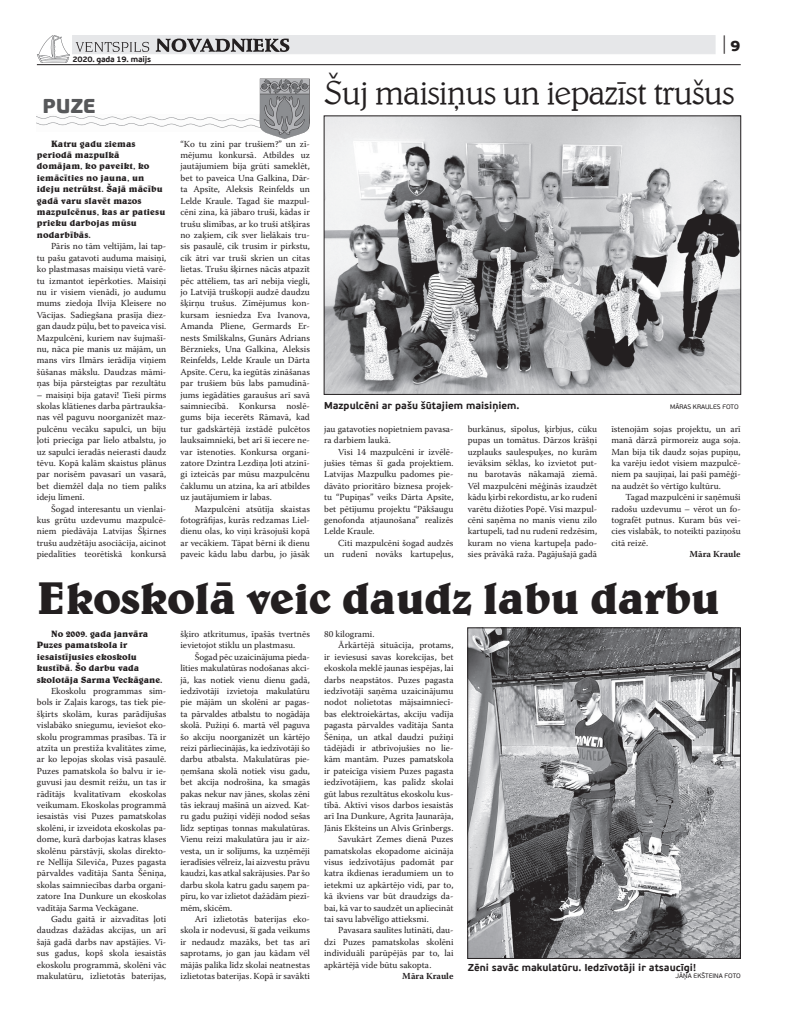
<style>
.page{position:relative;width:789px;height:1015px;background:#fff}
.page>*{position:absolute;margin:0;border:0;box-sizing:border-box;transform-origin:0 0}
.t1{font:700 46px "Belwe TL";letter-spacing:-.02em;color:#231f20}
.t2{font:300 34px "Belwe TL";letter-spacing:-.035em;color:#231f20}
.t3{font:900 20px "PF Beau Sans Pro";color:#57585a}
.t4{font:100 20px "PF Beau Sans Pro";color:#231f20}
.t5{font:700 10px "PF Beau Sans Pro";color:#231f20}
.t6{font:9.2px/11.4px "Warnock Pro";color:#231f20;text-align:justify}
.t7{font:700 9.2px/11.4px "Belwe TL";letter-spacing:.01em;color:#231f20}
.t8{font:700 9.2px "Warnock Pro";color:#231f20}
.t9{font:700 8px "PF Beau Sans Pro";letter-spacing:-.03em;color:#231f20}
.t10{font:6.5px "PF Beau Sans Pro";color:#231f20}
.s1{font-weight:900;font-size:15px}
</style>
<div class="page">
<div style="left:72px;top:35px;width:642px;height:19px;background:#e6e7e9"></div>
<hr style="left:37px;top:64px;width:703px;height:1px;background:#231f20">
<img style="left:37px;top:35px;width:33px;height:27px">
<svg style="left:156px;top:39px;width:133px;height:13px"></svg>
<svg style="left:76px;top:42px;width:73px;height:10px"></svg>
<img style="left:37px;top:116px;width:222px;height:12px">
<img style="left:259px;top:79px;width:51px;height:60px">
<img style="left:469px;top:630px;width:269px;height:326px">
<div style="left:467px;top:628px;width:273px;height:330px;border:1px solid #231f20"></div>
<img style="left:326px;top:118px;width:412px;height:274px">
<p class="t9" style="left:72px;top:54px;width:80px">2020. gada 19. maijs</p>
<h3 class="t3" style="left:43px;top:93px;width:54px">PUZE</h3>
<p class="t7" style="left:37px;top:138px;width:130px;text-indent:14px">Katru gadu ziemas periodā mazpulkā domājam, ko paveikt, ko iemācīties no jauna, un ideju netrūkst. Šajā mācību gadā varu slavēt mazos mazpulcēnus, kas ar patiesu prieku darbojas mūsu nodarbībās.</p>
<p class="t6" style="left:37px;top:240px;width:131px;text-indent:14px">Pāris no tām veltījām, lai tap&shy;tu pašu gatavoti auduma maisiņi, ko plastmasas maisiņu vietā varē&shy;tu izmantot iepērkoties. Maisiņi nu ir visiem vienādi, jo audumu mums ziedoja Ilvija Kleisere no Vācijas. Sadiegšana prasīja diez&shy;gan daudz pūļu, bet to paveica visi.<br>Mazpulcēni, kuriem nav šujmašī&shy;nu, nāca pie manis uz mājām, un mans vīrs Ilmārs ierādīja viņiem šūšanas mākslu. Daudzas māmi&shy;ņas bija pārsteigtas par rezultātu</p>
<p class="t6" style="left:37px;top:389px;width:131px">– maisiņi bija gatavi! Tieši pirms skolas klātienes darba pārtraukša&shy;nas vēl paguvu noorganizēt maz&shy;pulcēnu vecāku sapulci, un biju ļoti priecīga par lielo atbalstu, jo uz sapulci ieradās neierasti daudz tēvu. Kopā kalām skaistus plānus par norisēm pavasarī un vasarā, bet diemžēl daļa no tiem paliks ideju līmenī.</p>
<p class="t6" style="left:37px;top:503px;width:131px;text-indent:14px">Šogad interesantu un vienlai&shy;kus grūtu uzdevumu mazpulcē&shy;niem piedāvāja Latvijas Šķirnes trušu audzētāju asociācija, aicinot piedalīties teorētiskā konkursā</p>
<p class="t6" style="left:180px;top:138px;width:131px">“Ko tu zini par trušiem?” un zī&shy;mējumu konkursā. Atbildes uz jautājumiem bija grūti sameklēt, bet to paveica Una Galkina, Dār&shy;ta Apsīte, Aleksis Reinfelds un Lelde Kraule. Tagad šie mazpul&shy;cēni zina, kā jābaro truši, kādas ir trušu slimības, ar ko truši atšķiras no zaķiem, cik sver lielākais tru&shy;sis pasaulē, cik trusim ir pirkstu, cik ātri var truši skrien un citas lietas. Trušu šķirnes nācās atpazīt pēc attēliem, tas arī nebija viegli, jo Latvijā truškopji audzē daudzu šķirņu trušus. Zīmējumus kon&shy;kursam iesniedza Eva Ivanova, Amanda Pliene, Germards Er&shy;nests Smilškalns, Gunārs Adrians Bērznieks, Una Galkina, Aleksis Reinfelds, Lelde Kraule un Dārta Apsīte. Ceru, ka iegūtās zināšanas par trušiem būs labs pamudinā&shy;jums iegādāties garaušus arī savā saimniecībā. Konkursa noslē&shy;gums bija iecerēts Rāmavā, kad tur gadskārtējā izstādē pulcētos lauksaimnieki, bet arī šī iecere ne&shy;var īstenoties. Konkursa organi&shy;zatore Dzintra Lezdiņa ļoti atzinī&shy;gi izteicās par mūsu mazpulcēnu čaklumu un atzina, ka arī atbildes uz jautājumiem ir labas.</p>
<p class="t6" style="left:180px;top:503px;width:131px;text-indent:14px">Mazpulcēni atsūtīja skaistas fotogrāfijas, kurās redzamas Liel&shy;dienu olas, ko viņi krāsojuši kopā ar vecākiem. Tāpat bērni ik dienu paveic kādu labu darbu, jo jāsāk</p>
<h3 class="t4" style="left:722px;top:33px;width:20px">| <span class="s1">9</span></h3>
<h2 class="t2" style="left:324px;top:71px;width:412px">Šuj maisiņus un iepazīst trušus</h2>
<p class="t5" style="left:324px;top:399px;width:197px">Mazpulcēni ar pašu šūtajiem maisiņiem.</p>
<p class="t10" style="left:669px;top:403px;width:70px">MĀRAS KRAULES FOTO</p>
<p class="t6" style="left:324px;top:423px;width:131px">jau gatavoties nopietniem pavasa&shy;ra darbiem laukā.</p>
<p class="t6" style="left:324px;top:446px;width:131px;text-indent:14px">Visi 14 mazpulcēni ir izvēlē&shy;jušies tēmas šī gada projektiem.<br>Latvijas Mazpulku padomes pie&shy;dāvāto prioritāro biznesa projek&shy;tu “Pupiņas” veiks Dārta Apsīte, bet pētījumu projektu “Pākšaugu genofonda atjaunošana” realizēs Lelde Kraule.</p>
<p class="t6" style="left:324px;top:537px;width:131px;text-align:right">Citi mazpulcēni šogad audzēs<br>un rudenī novāks kartupeļus,</p>
<p class="t6" style="left:467px;top:423px;width:131px">burkānus, sīpolus, ķirbjus, cūku pupas un tomātus. Dārzos krāšņi uzplauks saulespuķes, no kurām ievāksim sēklas, ko izvietot put&shy;nu barotavās nākamajā ziemā.<br>Vēl mazpulcēni mēģinās izaudzēt kādu ķirbi rekordistu, ar ko rudenī varētu dižoties Popē. Visi mazpul&shy;cēni saņēma no manis vienu zilo kartupeli, tad nu rudenī redzēsim, kuram no viena kartupeļa pado&shy;sies prāvākā raža. Pagājušajā gadā</p>
<p class="t6" style="left:611px;top:423px;width:131px">īstenojām sojas projektu, un arī manā dārzā pirmoreiz auga soja.<br>Man bija tik daudz sojas pupiņu, ka varēju iedot visiem mazpulcē&shy;niem pa saujiņai, lai paši pamēģi&shy;na audzēt šo vērtīgo kultūru.</p>
<p class="t6" style="left:611px;top:491px;width:131px;text-indent:14px">Tagad mazpulcēni ir saņēmuši radošu uzdevumu – vērot un fo&shy;tografēt putnus. Kuram būs vei&shy;cies vislabāk, to noteikti paziņošu citā reizē.</p>
<p class="t8" style="left:689px;top:548px;width:53px">Māra Kraule</p>
<h1 class="t1" style="left:37px;top:568px;width:684px">Ekoskolā veic daudz labu darbu</h1>
<p class="t7" style="left:37px;top:628px;width:127px;text-indent:14px">No 2009. gada janvāra<br>Puzes pamatskola ir iesaistījusies ekoskolu kustībā. Šo darbu vada skolotāja Sarma Veckāgane.</p>
<p class="t6" style="left:37px;top:685px;width:131px;text-indent:14px">Ekoskolu programmas sim&shy;bols ir Zaļais karogs, tas tiek pie&shy;šķirts skolām, kuras parādījušas vislabāko sniegumu, ieviešot eko&shy;skolu programmas prasības. Tā ir atzīta un prestiža kvalitātes zīme, ar ko lepojas skolas visā pasaulē.<br>Puzes pamatskola šo balvu ir ie&shy;guvusi jau desmit reižu, un tas ir rādītājs kvalitatīvam ekoskolas veikumam. Ekoskolas programmā iesaistās visi Puzes pamatskolas skolēni, ir izveidota ekoskolas pa&shy;dome, kurā darbojas katras klases skolēnu pārstāvji, skolas direkto&shy;re Nellija Sileviča, Puzes pagasta pārvaldes vadītāja Santa Šēniņa, skolas saimniecības darba organi&shy;zatore Ina Dunkure un ekoskolas vadītāja Sarma Veckāgane.</p>
<p class="t6" style="left:37px;top:913px;width:131px;text-indent:14px">Gadu gaitā ir aizvadītas ļoti daudzas dažādas akcijas, un arī šajā gadā darbs nav apstājies. Vi&shy;sus gadus, kopš skola iesaistās ekoskolu programmā, skolēni vāc makulatūru, izlietotās baterijas,</p>
<p class="t6" style="left:180px;top:628px;width:131px">šķiro atkritumus, īpašās tvertnēs ievietojot stiklu un plastmasu.</p>
<p class="t6" style="left:180px;top:651px;width:131px;text-indent:14px">Šogad pēc uzaicinājuma pieda&shy;līties makulatūras nodošanas akci&shy;jā, kas notiek vienu dienu gadā, iedzīvotāji izvietoja makulatūru pie mājām un skolēni ar pagas&shy;ta pārvaldes atbalstu to nogādāja skolā. Pužiņi 6. martā vēl paguva šo akciju noorganizēt un kārtējo reizi pārliecinājās, ka iedzīvotāji šo darbu atbalsta. Makulatūras pie&shy;ņemšana skolā notiek visu gadu, bet akcija nodrošina, ka smagās pakas nekur nav jānes, skolas zēni tās iekrauj mašīnā un aizved. Kat&shy;ru gadu pužiņi vidēji nodod sešas līdz septiņas tonnas makulatūras.<br>Vienu reizi makulatūra jau ir aiz&shy;vesta, un ir solījums, ka uzņēmēji ieradīsies vēlreiz, lai aizvestu prāvu kaudzi, kas atkal sakrājusies. Par šo darbu skola katru gadu saņem pa&shy;pīru, ko var izlietot dažādām piezī&shy;mēm, skicēm.</p>
<p class="t6" style="left:180px;top:913px;width:131px;text-indent:14px">Arī izlietotās baterijas eko&shy;skola ir nodevusi, šī gada veikums ir nedaudz mazāks, bet tas arī saprotams, jo gan jau kādam vēl mājās palika līdz skolai neatnestas izlietotas baterijas. Kopā ir savākti</p>
<p class="t6" style="left:324px;top:628px;width:52px">80 kilogrami.</p>
<p class="t6" style="left:338px;top:639px;width:117px">Ārkārtējā situācija, protams,</p>
<p class="t6" style="left:324px;top:651px;width:131px">ir ieviesusi savas korekcijas, bet</p>
<p class="t6" style="left:324px;top:662px;width:131px">ekoskola meklē jaunas iespējas, lai</p>
<p class="t6" style="left:324px;top:674px;width:131px">darbs neapstātos. Puzes pagasta</p>
<p class="t6" style="left:324px;top:685px;width:131px">iedzīvotāji saņēma uzaicinājumu</p>
<p class="t6" style="left:324px;top:696px;width:131px">nodot nolietotas mājsaimniecī-</p>
<p class="t6" style="left:324px;top:708px;width:131px">bas elektroiekārtas, akciju vadīja</p>
<p class="t6" style="left:324px;top:719px;width:131px">pagasta pārvaldes vadītāja Santa</p>
<p class="t6" style="left:324px;top:731px;width:131px">Šēniņa, un atkal daudzi pužiņi</p>
<p class="t6" style="left:324px;top:742px;width:131px">tādējādi ir atbrīvojušies no lie-</p>
<p class="t6" style="left:324px;top:753px;width:131px">kām mantām. Puzes pamatskola</p>
<p class="t6" style="left:324px;top:765px;width:131px">ir pateicīga visiem Puzes pagasta</p>
<p class="t6" style="left:324px;top:776px;width:131px">iedzīvotājiem, kas palīdz skolai</p>
<p class="t6" style="left:324px;top:788px;width:131px">gūt labus rezultātus ekoskolu kus-</p>
<p class="t6" style="left:324px;top:799px;width:131px">tībā. Aktīvi visos darbos iesaistās</p>
<p class="t6" style="left:324px;top:810px;width:131px">arī Ina Dunkure, Agrita Jaunarāja,</p>
<p class="t6" style="left:324px;top:822px;width:131px">Jānis Ekšteins un Alvis Grīnbergs.</p>
<p class="t6" style="left:338px;top:833px;width:117px">Savukārt Zemes dienā Puzes</p>
<p class="t6" style="left:324px;top:845px;width:131px">pamatskolas ekopadome aicināja</p>
<p class="t6" style="left:324px;top:856px;width:131px">visus iedzīvotājus padomāt par</p>
<p class="t6" style="left:324px;top:867px;width:131px">katra ikdienas ieradumiem un to</p>
<p class="t6" style="left:324px;top:879px;width:131px">ietekmi uz apkārtējo vidi, par to,</p>
<p class="t6" style="left:324px;top:890px;width:131px">kā ikviens var būt draudzīgs da-</p>
<p class="t6" style="left:324px;top:902px;width:131px">bai, kā var to saudzēt un apliecināt</p>
<p class="t6" style="left:324px;top:913px;width:106px">tai savu labvēlīgo attieksmi.</p>
<p class="t6" style="left:338px;top:924px;width:117px">Pavasara saulītes lutināti, dau-</p>
<p class="t6" style="left:324px;top:936px;width:131px">dzi Puzes pamatskolas skolēni</p>
<p class="t6" style="left:324px;top:947px;width:131px">individuāli parūpējās par to, lai</p>
<p class="t6" style="left:324px;top:959px;width:109px">apkārtējā vide būtu sakopta.</p>
<p class="t8" style="left:402px;top:970px;width:53px">Māra Kraule</p>
<p class="t5" style="left:467px;top:961px;width:230px">Zēni savāc makulatūru. Iedzīvotāji ir atsaucīgi!</p>
<p class="t10" style="left:675px;top:972px;width:67px">JĀŅA EKŠTEINA FOTO</p>
</div>
